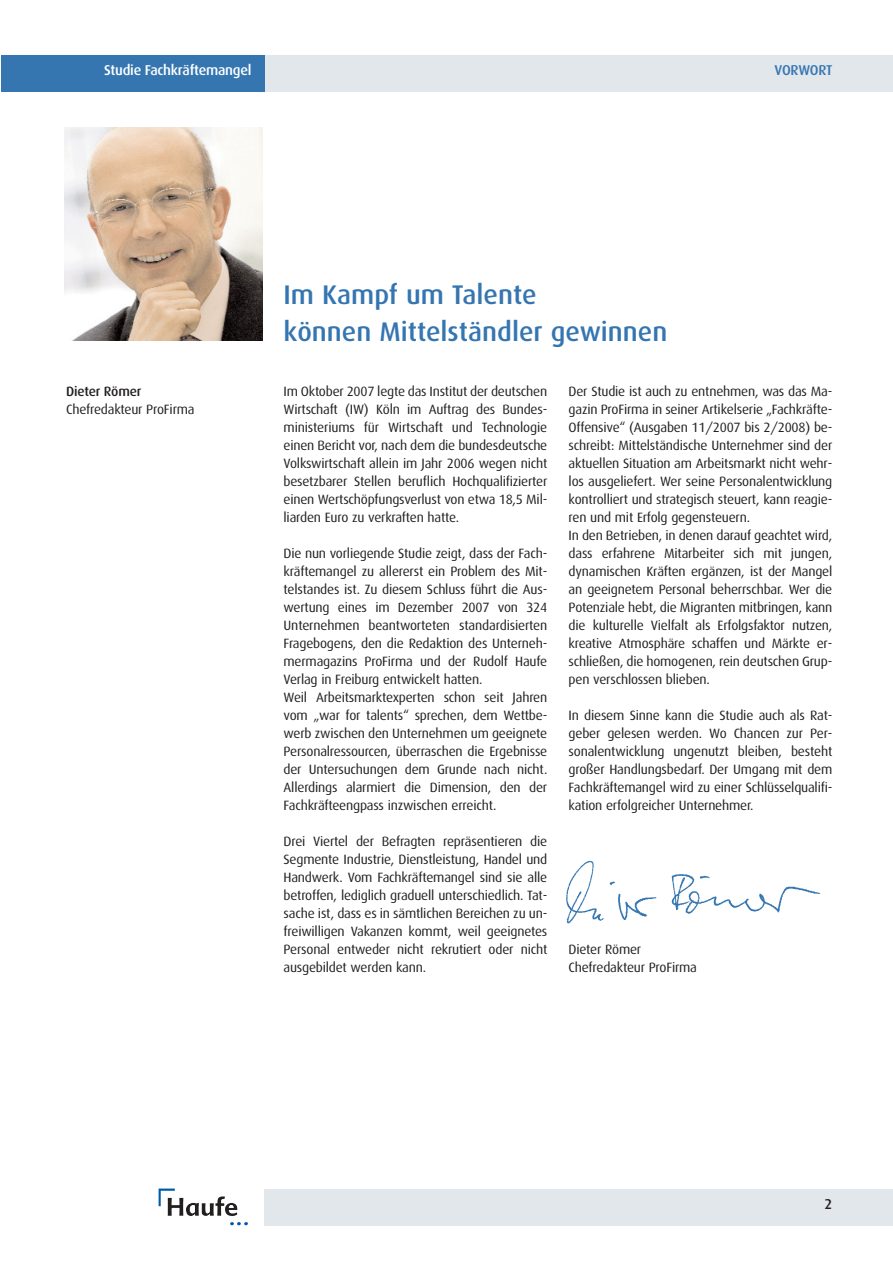
<style>
.page{position:relative;width:893px;height:1263px;background:#fff}
.page>*{position:absolute;margin:0;border:0;box-sizing:border-box;transform-origin:0 0}
.t1{font:500 27px/37.5px "Dax";color:#3576b1}
.t2{font:500 14.25px "Dax";letter-spacing:-.015em;color:#fff}
.t3{font:500 14.25px "Dax";letter-spacing:-.02em;color:#3576b1}
.t4{font:500 14.25px "Dax";color:#231f1f}
.t5{font:13.5px/18px "Dax";letter-spacing:-.015em;color:#231f1f;text-align:justify}
.t6{font:500 13.5px "Dax";letter-spacing:-.015em;color:#231f1f}
</style>
<div class="page">
<div style="left:264px;top:55px;width:628px;height:36px;background:#e2e7ec"></div>
<div style="left:1px;top:55px;width:263px;height:36px;background:#3576b1"></div>
<div style="left:264px;top:1189px;width:628px;height:36px;background:#e2e7ec"></div>
<img style="left:158px;top:1189px;width:90px;height:36px">
<img style="left:64px;top:128px;width:198px;height:212px">
<img style="left:566px;top:860px;width:254px;height:64px">
<p class="t2" style="left:104px;top:63px;width:149px">Studie Fachkräftemangel</p>
<p class="t3" style="left:774px;top:63px;width:59px">VORWORT</p>
<p class="t6" style="left:66px;top:385px;width:77px">Dieter Römer</p>
<p class="t5" style="left:66px;top:401px;width:130px">Chefredakteur ProFirma</p>
<h1 class="t1" style="left:283px;top:277px;width:385px">Im Kampf um Talente<br>können Mittelständler gewinnen</h1>
<p class="t5" style="left:283px;top:383px;width:265px">Im Oktober 2007 legte das Institut der deutschen Wirtschaft (IW) Köln im Auftrag des Bundes&shy;ministeriums für Wirtschaft und Technologie einen Bericht vor, nach dem die bundesdeutsche Volkswirtschaft allein im Jahr 2006 wegen nicht besetzbarer Stellen beruflich Hochqualifizierter einen Wertschöpfungsverlust von etwa 18,5 Mil&shy;liarden Euro zu verkraften hatte.</p>
<p class="t5" style="left:283px;top:545px;width:265px;text-align:left">Die nun vorliegende Studie zeigt, dass der Fach&shy;kräftemangel zu allererst ein Problem des Mit&shy;telstandes ist. Zu diesem Schluss führt die Aus&shy;wertung eines im Dezember 2007 von 324<br>Unternehmen beantworteten standardisierten Fragebogens, den die Redaktion des Unterneh&shy;mermagazins ProFirma und der Rudolf Haufe Verlag in Freiburg entwickelt hatten.<br>Weil Arbeitsmarktexperten schon seit Jahren vom „war for talents“ sprechen, dem Wettbe&shy;werb zwischen den Unternehmen um geeignete Personalressourcen, überraschen die Ergebnisse der Untersuchungen dem Grunde nach nicht.<br>Allerdings alarmiert die Dimension, den der Fachkräfteengpass inzwischen erreicht.</p>
<p class="t5" style="left:283px;top:833px;width:265px">Drei Viertel der Befragten repräsentieren die Segmente Industrie, Dienstleistung, Handel und Handwerk. Vom Fachkräftemangel sind sie alle betroffen, lediglich graduell unterschiedlich. Tat&shy;sache ist, dass es in sämtlichen Bereichen zu un&shy;freiwilligen Vakanzen kommt, weil geeignetes Personal entweder nicht rekrutiert oder nicht ausgebildet werden kann.</p>
<p class="t5" style="left:568px;top:383px;width:265px;text-align:left">Der Studie ist auch zu entnehmen, was das Ma&shy;gazin ProFirma in seiner Artikelserie „Fachkräfte-Offensive“ (Ausgaben 11/2007 bis 2/2008) be&shy;schreibt: Mittelständische Unternehmer sind der aktuellen Situation am Arbeitsmarkt nicht wehr&shy;los ausgeliefert. Wer seine Personalentwicklung kontrolliert und strategisch steuert, kann reagie&shy;ren und mit Erfolg gegensteuern.<br>In den Betrieben, in denen darauf geachtet wird, dass erfahrene Mitarbeiter sich mit jungen, dynamischen Kräften ergänzen, ist der Mangel an geeignetem Personal beherrschbar. Wer die Potenziale hebt, die Migranten mitbringen, kann die kulturelle Vielfalt als Erfolgsfaktor nutzen, kreative Atmosphäre schaffen und Märkte er&shy;schließen, die homogenen, rein deutschen Grup&shy;pen verschlossen blieben.</p>
<p class="t5" style="left:568px;top:707px;width:265px">In diesem Sinne kann die Studie auch als Rat&shy;geber gelesen werden. Wo Chancen zur Per&shy;sonalentwicklung ungenutzt bleiben, besteht großer Handlungsbedarf. Der Umgang mit dem Fachkräftemangel wird zu einer Schlüsselqualifi&shy;kation erfolgreicher Unternehmer.</p>
<p class="t5" style="left:568px;top:941px;width:130px">Dieter Römer<br>Chefredakteur ProFirma</p>
<p class="t4" style="left:824px;top:1197px;width:9px">2</p>
</div>
